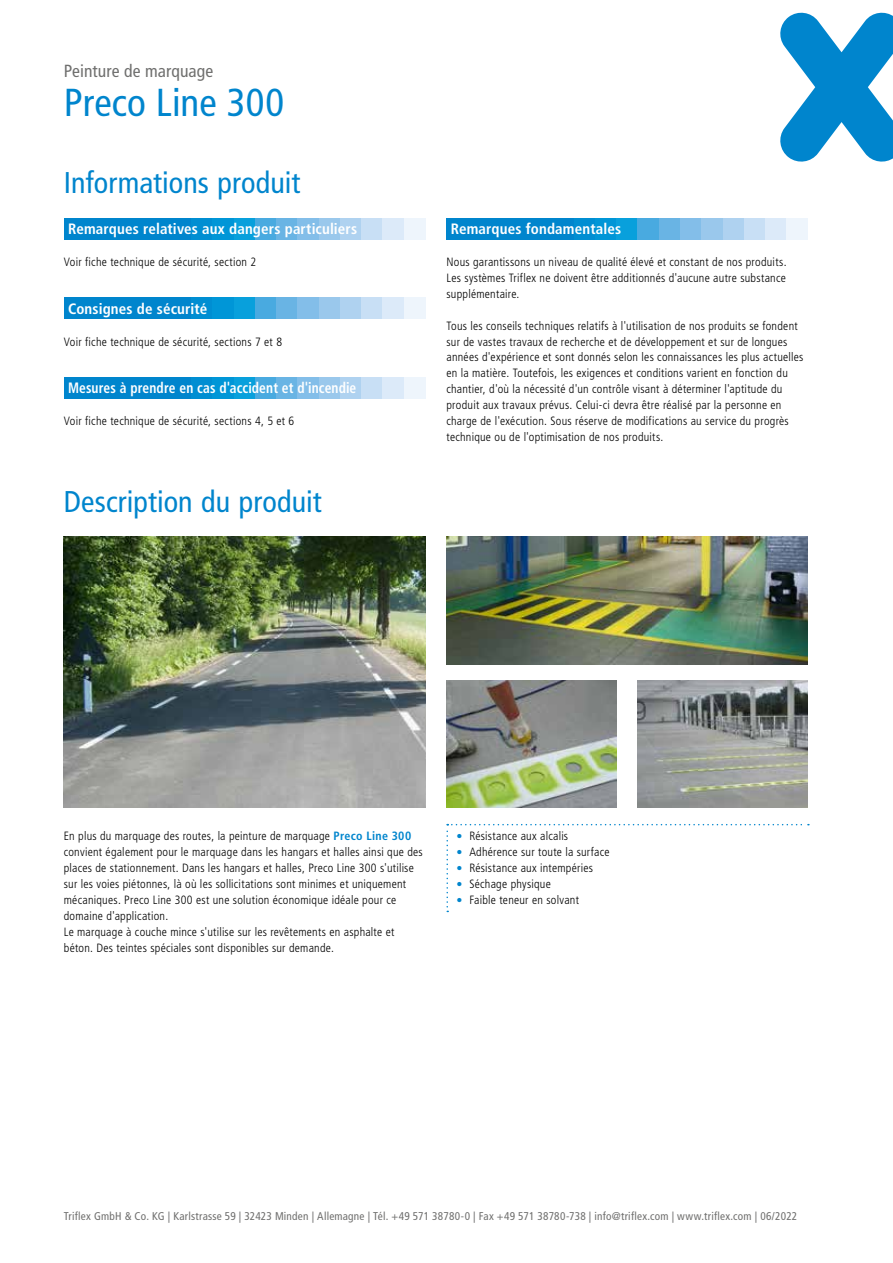
<style>
.page{position:relative;width:893px;height:1263px;background:#fff}
.page>*{position:absolute;margin:0;border:0;box-sizing:border-box;transform-origin:0 0}
.t1{font:condensed 39px "Frutiger LT Pro";letter-spacing:.005em;color:#0085cd}
.t2{font:condensed 30px "Frutiger LT Pro";letter-spacing:.005em;color:#0085cd}
.t3{font:condensed 17.55px "Frutiger LT Pro";letter-spacing:.005em;color:#6f6f6e}
.t4{font:700 condensed 15px "Frutiger LT Pro";letter-spacing:.01em;color:#fff}
.t5{font:700 condensed 15px "Frutiger LT Pro";letter-spacing:.01em;color:#fff;scale:.9 1}
.t6{font:300 condensed 12px/15.9px "Frutiger LT Pro";letter-spacing:.02em;color:#000}
.t7{font:condensed 11.25px "Frutiger LT Pro";letter-spacing:.02em;color:#6f6f6e}
.s1{font-weight:700;color:#0085cd}
</style>
<div class="page">
<svg style="left:780px;top:13px;width:113px;height:149px"></svg>
<div style="left:64px;top:218px;width:127px;height:21px;background:#0085cd"></div>
<div style="left:191px;top:218px;width:22px;height:21px;background:#008ed2"></div>
<div style="left:213px;top:218px;width:21px;height:21px;background:#0096d7"></div>
<div style="left:234px;top:218px;width:21px;height:21px;background:#08a0dc"></div>
<div style="left:255px;top:218px;width:21px;height:21px;background:#49aae0"></div>
<div style="left:276px;top:218px;width:22px;height:21px;background:#69b4e4"></div>
<div style="left:298px;top:218px;width:21px;height:21px;background:#83bee9"></div>
<div style="left:319px;top:218px;width:21px;height:21px;background:#9ac8ec"></div>
<div style="left:340px;top:218px;width:21px;height:21px;background:#afd2f0"></div>
<div style="left:361px;top:218px;width:22px;height:21px;background:#c8dff5"></div>
<div style="left:383px;top:218px;width:21px;height:21px;background:#dceaf9"></div>
<div style="left:404px;top:218px;width:21px;height:21px;background:#eef5fc"></div>
<div style="left:64px;top:298px;width:127px;height:21px;background:#0085cd"></div>
<div style="left:191px;top:298px;width:22px;height:21px;background:#008ed2"></div>
<div style="left:213px;top:298px;width:21px;height:21px;background:#0096d7"></div>
<div style="left:234px;top:298px;width:21px;height:21px;background:#08a0dc"></div>
<div style="left:255px;top:298px;width:21px;height:21px;background:#49aae0"></div>
<div style="left:276px;top:298px;width:22px;height:21px;background:#69b4e4"></div>
<div style="left:298px;top:298px;width:21px;height:21px;background:#83bee9"></div>
<div style="left:319px;top:298px;width:21px;height:21px;background:#9ac8ec"></div>
<div style="left:340px;top:298px;width:21px;height:21px;background:#afd2f0"></div>
<div style="left:361px;top:298px;width:22px;height:21px;background:#c8dff5"></div>
<div style="left:383px;top:298px;width:21px;height:21px;background:#dceaf9"></div>
<div style="left:404px;top:298px;width:21px;height:21px;background:#eef5fc"></div>
<div style="left:64px;top:377px;width:127px;height:22px;background:#0085cd"></div>
<div style="left:191px;top:377px;width:22px;height:22px;background:#008ed2"></div>
<div style="left:213px;top:377px;width:21px;height:22px;background:#0096d7"></div>
<div style="left:234px;top:377px;width:21px;height:22px;background:#08a0dc"></div>
<div style="left:255px;top:377px;width:21px;height:22px;background:#49aae0"></div>
<div style="left:276px;top:377px;width:22px;height:22px;background:#69b4e4"></div>
<div style="left:298px;top:377px;width:21px;height:22px;background:#83bee9"></div>
<div style="left:319px;top:377px;width:21px;height:22px;background:#9ac8ec"></div>
<div style="left:340px;top:377px;width:21px;height:22px;background:#afd2f0"></div>
<div style="left:361px;top:377px;width:22px;height:22px;background:#c8dff5"></div>
<div style="left:383px;top:377px;width:21px;height:22px;background:#dceaf9"></div>
<div style="left:404px;top:377px;width:21px;height:22px;background:#eef5fc"></div>
<div style="left:446px;top:218px;width:128px;height:21px;background:#0085cd"></div>
<div style="left:574px;top:218px;width:21px;height:21px;background:#008ed2"></div>
<div style="left:595px;top:218px;width:22px;height:21px;background:#0096d7"></div>
<div style="left:617px;top:218px;width:21px;height:21px;background:#08a0dc"></div>
<div style="left:638px;top:218px;width:21px;height:21px;background:#49aae0"></div>
<div style="left:659px;top:218px;width:21px;height:21px;background:#69b4e4"></div>
<div style="left:680px;top:218px;width:22px;height:21px;background:#83bee9"></div>
<div style="left:702px;top:218px;width:21px;height:21px;background:#9ac8ec"></div>
<div style="left:723px;top:218px;width:21px;height:21px;background:#afd2f0"></div>
<div style="left:744px;top:218px;width:21px;height:21px;background:#c8dff5"></div>
<div style="left:765px;top:218px;width:22px;height:21px;background:#dceaf9"></div>
<div style="left:787px;top:218px;width:21px;height:21px;background:#eef5fc"></div>
<img style="left:64px;top:537px;width:361px;height:271px">
<img style="left:638px;top:680px;width:170px;height:128px">
<img style="left:446px;top:680px;width:171px;height:128px">
<img style="left:446px;top:537px;width:362px;height:127px">
<svg style="left:446px;top:824px;width:363px;height:88px"></svg>
<h3 class="t3" style="left:64px;top:61px;width:151px">Peinture de marquage</h3>
<h1 class="t1" style="left:64px;top:80px;width:222px">Preco Line 300</h1>
<h2 class="t2" style="left:64px;top:165px;width:238px">Informations produit</h2>
<p class="t4" style="left:68px;top:220px;width:291px">Remarques relatives aux dangers particuliers</p>
<p class="t6" style="left:64px;top:254px;width:194px">Voir fiche technique de sécurité, section 2</p>
<p class="t4" style="left:68px;top:299px;width:141px">Consignes de sécurité</p>
<p class="t6" style="left:64px;top:334px;width:220px">Voir fiche technique de sécurité, sections 7 et 8</p>
<p class="t5" style="left:68px;top:379px;width:322px">Mesures à prendre en cas d'accident et d'incendie</p>
<p class="t6" style="left:64px;top:413px;width:232px">Voir fiche technique de sécurité, sections 4, 5 et 6</p>
<h2 class="t2" style="left:64px;top:484px;width:259px">Description du produit</h2>
<p class="t4" style="left:451px;top:220px;width:172px">Remarques fondamentales</p>
<p class="t6" style="left:446px;top:254px;width:342px;text-align:justify">Nous garantissons un niveau de qualité élevé et constant de nos produits.<br>Les systèmes Triflex ne doivent être additionnés d'aucune autre substance supplémentaire.</p>
<p class="t6" style="left:446px;top:318px;width:358px">Tous les conseils techniques relatifs à l'utilisation de nos produits se fondent sur de vastes travaux de recherche et de développement et sur de longues années d'expérience et sont donnés selon les connaissances les plus actuelles en la matière. Toutefois, les exigences et conditions varient en fonction du chantier, d'où la nécessité d'un contrôle visant à déterminer l'aptitude du produit aux travaux prévus. Celui-ci devra être réalisé par la personne en charge de l'exécution. Sous réserve de modifications au service du progrès technique ou de l'optimisation de nos produits.</p>
<p class="t6" style="left:64px;top:828px;width:361px">En plus du marquage des routes, la peinture de marquage <span class="s1">Preco Line 300 </span>convient également pour le marquage dans les hangars et halles ainsi que des places de stationnement. Dans les hangars et halles, Preco Line 300 s'utilise sur les voies piétonnes, là où les sollicitations sont minimes et uniquement mécaniques. Preco Line 300 est une solution économique idéale pour ce domaine d'application.<br>Le marquage à couche mince s'utilise sur les revêtements en asphalte et béton. Des teintes spéciales sont disponibles sur demande.</p>
<p class="t6" style="left:469px;top:828px;width:142px">Résistance aux alcalis<br>Adhérence sur toute la surface<br>Résistance aux intempéries<br>Séchage physique<br>Faible teneur en solvant</p>
<p class="t7" style="left:64px;top:1210px;width:735px">Triflex GmbH &amp; Co. KG | Karlstrasse 59 | 32423 Minden | Allemagne | Tél. +49 571 38780-0 | Fax +49 571 38780-738 | info@triflex.com | www.triflex.com | 06/2022</p>
</div>
